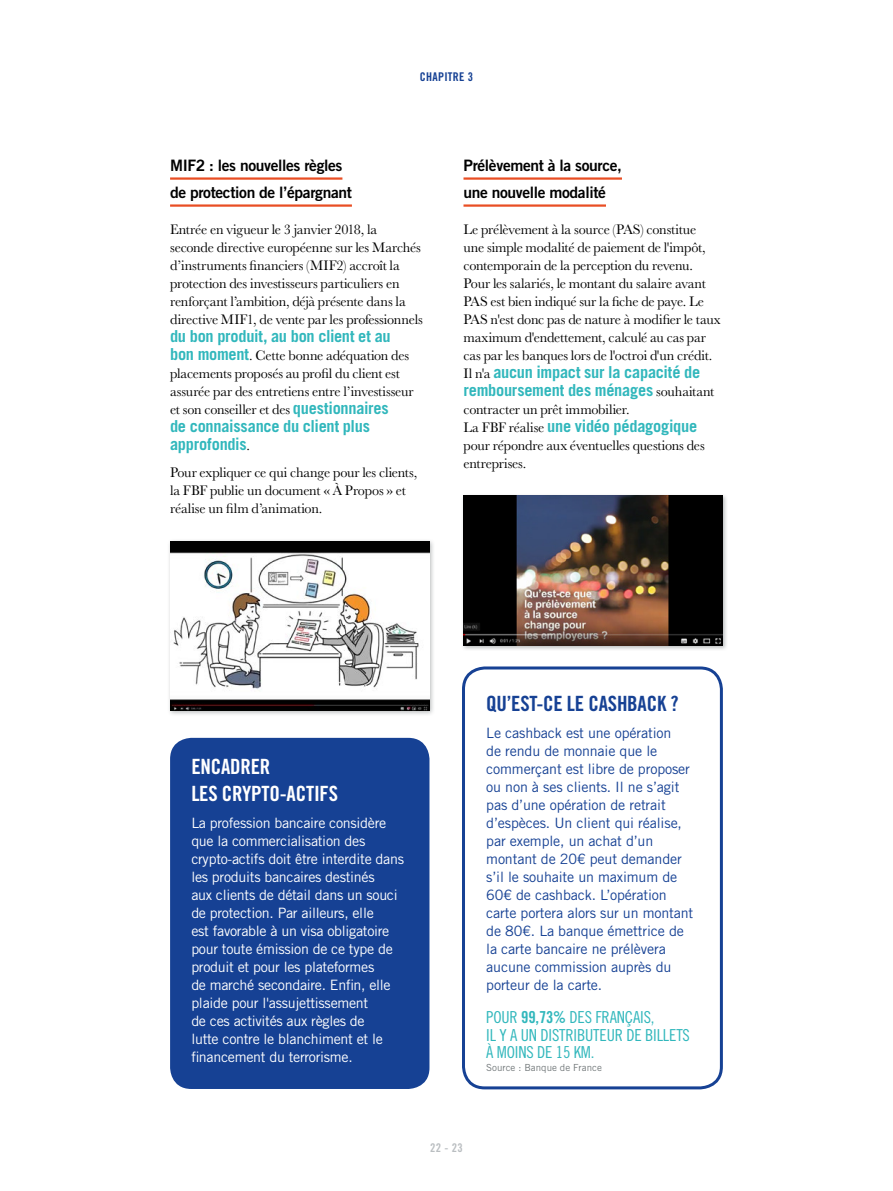
<style>
.page{position:relative;width:893px;height:1191px;background:#fff}
.page>*{position:absolute;margin:0;border:0;box-sizing:border-box;transform-origin:0 0}
.t1{font:21px/27px "Trade Gothic LT Std Bd Cn 20";letter-spacing:-.01em;color:#fff}
.t2{font:21px "Trade Gothic LT Std Bd Cn 20";letter-spacing:-.01em;color:#164194}
.t3{font:700 16.5px/18px "Trade Gothic LT Std";letter-spacing:-.015em;color:#31b7bc}
.t4{font:16.5px/17.2px "Trade Gothic LT Std Cn 18";letter-spacing:-.01em;color:#31b7bc}
.t5{font:15.75px/27px "Trade Gothic LT Std Bd 2";letter-spacing:-.02em;color:#000}
.t6{font:14.25px/18px "Baskerville URW";letter-spacing:-.015em;color:#000}
.t7{font:14.25px/18px "Trade Gothic LT Std";letter-spacing:-.02em;color:#fff}
.t8{font:14.25px/18px "Trade Gothic LT Std";letter-spacing:-.01em;color:#164194}
.t9{font:12px "Trade Gothic LT Std Bd Cn 20";letter-spacing:.025em;color:#164194}
.t10{font:12px "Trade Gothic LT Std Bd Cn 20";color:#babec1}
.t11{font:9.75px "Trade Gothic LT Std";color:#72787a}
.s1{font-family:"Trade Gothic LT Std";font-weight:700;font-size:16.5px;color:#31b7bc}
.s2{font-family:"Baskerville URW";font-weight:400;font-size:14.25px;color:#000}
.s3{font-family:"Trade Gothic LT Std Bd Cn 20"}
</style>
<div class="page">
<hr style="left:170px;top:177px;width:172px;height:3px;background:#e94e24">
<hr style="left:170px;top:204px;width:182px;height:3px;background:#e94e24">
<hr style="left:463px;top:177px;width:159px;height:3px;background:#e94e24">
<hr style="left:463px;top:204px;width:143px;height:3px;background:#e94e24">
<div style="left:167px;top:538px;width:269px;height:178px;background:#72787a;opacity:.5"></div>
<img style="left:170px;top:541px;width:259px;height:169px">
<div style="left:170px;top:738px;width:259px;height:351px;background:#164194;border-radius:21px"></div>
<div style="left:461px;top:493px;width:267px;height:157px;background:#72787a;opacity:.5"></div>
<img style="left:463px;top:495px;width:260px;height:150px">
<div style="left:462px;top:666px;width:261px;height:423px;border:3px solid #164194;border-radius:21px"></div>
<p class="t9" style="left:420px;top:69px;width:55px">CHAPITRE 3</p>
<p class="t5" style="left:170px;top:152px;width:183px">MIF2 : les nouvelles règles de protection de l’épargnant</p>
<p class="t6" style="left:170px;top:221px;width:254px">Entrée en vigueur le 3 janvier 2018, la seconde directive européenne sur les Marchés d’instruments financiers (MIF2) accroît la protection des investisseurs particuliers en renforçant l’ambition, déjà présente dans la directive MIF1, de vente par les professionnels</p>
<p class="t3" style="left:170px;top:327px;width:222px">du bon produit, au bon client et au</p>
<p class="t6" style="left:170px;top:347px;width:245px"><span class="s1">bon moment</span>. Cette bonne adéquation des placements proposés au profil du client est assurée par des entretiens entre l’investisseur et son conseiller et des <span class="s1">questionnaires</span></p>
<p class="t3" style="left:170px;top:417px;width:201px">de connaissance du client plus approfondis<span class="s2">.</span></p>
<p class="t6" style="left:170px;top:464px;width:249px">Pour expliquer ce qui change pour les clients, la FBF publie un document « À Propos » et réalise un film d’animation.</p>
<p class="t5" style="left:463px;top:152px;width:160px">Prélèvement à la source, une nouvelle modalité</p>
<p class="t6" style="left:463px;top:221px;width:259px">Le prélèvement à la source (PAS) constitue<br>une simple modalité de paiement de l'impôt, contemporain de la perception du revenu.<br>Pour les salariés, le montant du salaire avant PAS est bien indiqué sur la fiche de paye. Le PAS n'est donc pas de nature à modifier le taux maximum d'endettement, calculé au cas par cas par les banques lors de l'octroi d'un crédit.</p>
<p class="t3" style="left:463px;top:363px;width:252px"><span class="s2">Il n'a</span> aucun impact sur la capacité de remboursement des ménages <span class="s2">souhaitant</span></p>
<p class="t6" style="left:463px;top:401px;width:168px">contracter un prêt immobilier.</p>
<p class="t3" style="left:463px;top:417px;width:235px"><span class="s2">La FBF réalise</span> une vidéo pédagogique</p>
<p class="t6" style="left:463px;top:437px;width:243px">pour répondre aux éventuelles questions des entreprises.</p>
<p class="t1" style="left:191px;top:753px;width:148px">ENCADRER<br>LES CRYPTO-ACTIFS</p>
<p class="t7" style="left:191px;top:814px;width:214px">La profession bancaire considère que la commercialisation des crypto-actifs doit être interdite dans les produits bancaires destinés<br>aux clients de détail dans un souci de protection. Par ailleurs, elle<br>est favorable à un visa obligatoire pour toute émission de ce type de produit et pour les plateformes<br>de marché secondaire. Enfin, elle plaide pour l'assujettissement<br>de ces activités aux règles de<br>lutte contre le blanchiment et le financement du terrorisme.</p>
<p class="t2" style="left:486px;top:691px;width:194px">QU’EST-CE LE CASHBACK ?</p>
<p class="t8" style="left:486px;top:724px;width:209px">Le cashback est une opération<br>de rendu de monnaie que le commerçant est libre de proposer ou non à ses clients. Il ne s’agit pas d’une opération de retrait d’espèces. Un client qui réalise, par exemple, un achat d’un montant de 20€ peut demander s’il le souhaite un maximum de<br>60€ de cashback. L’opération carte portera alors sur un montant de 80€. La banque émettrice de la carte bancaire ne prélèvera aucune commission auprès du porteur de la carte.</p>
<p class="t4" style="left:486px;top:1008px;width:205px">POUR <span class="s3">99,73%</span> DES FRANÇAIS,<br>IL Y A UN DISTRIBUTEUR DE BILLETS<br>À MOINS DE 15 KM.</p>
<p class="t11" style="left:486px;top:1062px;width:117px">Source : Banque de France</p>
<p class="t10" style="left:430px;top:1140px;width:34px">22 - 23</p>
</div>
